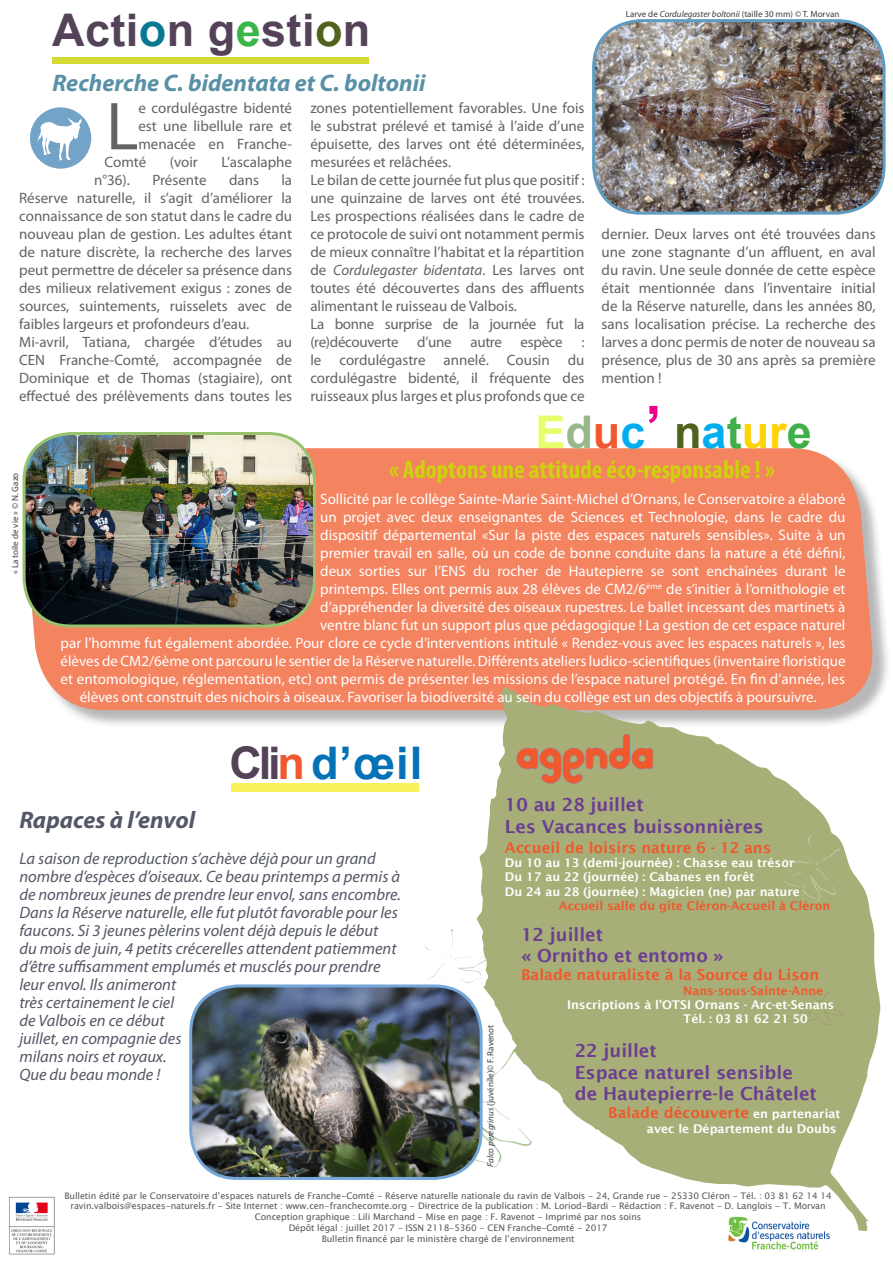
<style>
.page{position:relative;width:893px;height:1263px;background:#fff}
.page>*{position:absolute;margin:0;border:0;box-sizing:border-box;transform-origin:0 0}
.t1{font:68.4px "Myriad Pro";color:#636366}
.t2{font:700 45px "Arial";letter-spacing:.01em;color:#534258}
.t3{font:700 45px "Arial";color:#00aeef}
.t4{font:700 45px "Arial";letter-spacing:-.07em;color:#0571b7}
.t5{font:42px "pooplatter";letter-spacing:-.02em;color:#ef592d}
.t6{font:700 condensed 25.5px "Myriad Pro";color:#cdd20b}
.t7{font:italic 700 24px "Myriad Pro";color:#5891a7}
.t8{font:italic 700 24px "Myriad Pro";color:#545765}
.t9{font:600 18px "Lucida Sans";color:#6c3e92}
.t10{font:italic 16.5px/18px "Myriad Pro";color:#545765}
.t11{font:15px/18px "Myriad Pro";color:#636366;text-align:justify}
.t12{font:15px/18px "Myriad Pro";color:#fff;text-align:right}
.t13{font:600 15px "Lucida Sans";color:#ef592d}
.t14{font:600 12px "Lucida Sans";color:#fff}
.t15{font:600 12px "Lucida Sans";color:#ef592d}
.t16{font:9px "Lucida Sans Unicode";letter-spacing:-.01em;color:#57585a}
.t17{font:9px "Myriad Pro";color:#3e3e3f}
.s1{color:#097892}
.s2{color:#3ab54a}
.s3{color:#4f631d}
.s4{font-style:italic}
.s5{color:#e4ff6a}
.s6{color:#98b78a}
.s7{color:#ef592d}
.s8{font-size:58.5px;color:#ed028c}
.s9{color:#40ae49}
.s10{color:#fed304}
.s11{color:#534258}
.s12{font-size:12px;color:#fff}
</style>
<div class="page">
<div style="left:26px;top:450px;width:865px;height:279px;background:#231f20;opacity:.32"></div>
<div style="left:22px;top:448px;width:855px;height:262px;background:#f4835f"></div>
<svg style="left:477px;top:686px;width:404px;height:545px;fill:#a7ae77"></svg>
<svg style="left:516px;top:733px;width:138px;height:51px;background:#a1ac7e"></svg>
<div style="left:52px;top:57px;width:316px;height:6px;background:#d5d935"></div>
<div style="left:231px;top:783px;width:188px;height:8px;background:#f9f159"></div>
<svg style="left:795px;top:990px;width:48px;height:35px;background:#a5ac76"></svg>
<img style="left:9px;top:1197px;width:46px;height:57px">
<img style="left:24px;top:433px;width:290px;height:193px">
<div style="left:23px;top:432px;width:293px;height:195px;border:3px solid #98c36e;border-radius:47px"></div>
<img style="left:725px;top:1214px;width:108px;height:36px">
<img style="left:594px;top:21px;width:289px;height:192px">
<div style="left:592px;top:19px;width:293px;height:196px;border:3px solid #5f9cc2;border-radius:47px"></div>
<div style="left:30px;top:107px;width:61px;height:62px;background:#73a4c8;border-radius:50%"></div>
<svg style="left:38px;top:118px;width:44px;height:42px"></svg>
<img style="left:191px;top:986px;width:290px;height:192px">
<div style="left:189px;top:984px;width:294px;height:196px;border:3px solid #75a8d9;border-radius:47px"></div>
<p class="t2" style="left:52px;top:0;width:320px">Acti<span class="s1">o</span>n g<span class="s2">e</span>sti<span class="s3">o</span>n</p>
<p class="t7" style="left:53px;top:68px;width:374px">Recherche C. bidentata et C. boltonii</p>
<p class="t17" style="left:626px;top:8px;width:215px">Larve de <span class="s4">Cordulegaster boltonii</span> (taille 30 mm) © T. Morvan</p>
<p class="t1" style="left:106px;top:84px;width:34px">L</p>
<p class="t11" style="left:138px;top:99px;width:155px">e cordulégastre bidenté</p>
<p class="t11" style="left:138px;top:117px;width:155px">est une libellule rare et</p>
<p class="t11" style="left:138px;top:135px;width:155px">menacée en Franche-</p>
<p class="t11" style="left:105px;top:153px;width:43px">Comté</p>
<p class="t11" style="left:170px;top:153px;width:29px">(voir</p>
<p class="t11" style="left:221px;top:153px;width:72px">L’ascalaphe</p>
<p class="t11" style="left:94px;top:171px;width:37px">n°36).</p>
<p class="t11" style="left:152px;top:171px;width:56px">Présente</p>
<p class="t11" style="left:229px;top:171px;width:31px">dans</p>
<p class="t11" style="left:19px;top:171px;width:275px;text-indent:262px">la Réserve naturelle, il s’agit d’améliorer la connaissance de son statut dans le cadre du nouveau plan de gestion. Les adultes étant de nature discrète, la recherche des larves peut permettre de déceler sa présence dans des milieux relativement exigus : zones de sources, suintements, ruisselets avec de faibles largeurs et profondeurs d’eau.</p>
<p class="t11" style="left:19px;top:333px;width:275px">Mi-avril, Tatiana, chargée d’études au CEN Franche-Comté, accompagnée de Dominique et de Thomas (stagiaire), ont effectué des prélèvements dans toutes les</p>
<p class="t11" style="left:310px;top:99px;width:276px">zones potentiellement favorables. Une fois le substrat prélevé et tamisé à l’aide d’une épuisette, des larves ont été déterminées, mesurées et relâchées.</p>
<p class="t11" style="left:310px;top:171px;width:276px">Le bilan de cette journée fut plus que positif : une quinzaine de larves ont été trouvées.<br>Les prospections réalisées dans le cadre de ce protocole de suivi ont notamment permis de mieux connaître l’habitat et la répartition de <span class="s4">Cordulegaster bidentata</span>. Les larves ont toutes été découvertes dans des affluents alimentant le ruisseau de Valbois.</p>
<p class="t11" style="left:310px;top:315px;width:276px">La bonne surprise de la journée fut la (re)découverte d’une autre espèce : le cordulégastre annelé. Cousin du cordulégastre bidenté, il fréquente des ruisseaux plus larges et plus profonds que ce</p>
<p class="t11" style="left:601px;top:224px;width:276px">dernier. Deux larves ont été trouvées dans une zone stagnante d’un affluent, en aval du ravin. Une seule donnée de cette espèce était mentionnée dans l’inventaire initial de la Réserve naturelle, dans les années 80, sans localisation précise. La recherche des larves a donc permis de noter de nouveau sa présence, plus de 30 ans après sa première mention !</p>
<p class="t3" style="left:535px;top:402px;width:278px"><span class="s5">E</span><span class="s6">d</span><span class="s7">u</span>c<span class="s8">’</span> <span class="s3">n</span>a<span class="s9">t</span><span class="s10">ur</span><span class="s9">e</span></p>
<p class="t17" style="left:10px;top:574px;width:103px;rotate:-90deg">« La toile de vie » © N. Gazo</p>
<p class="t6" style="left:389px;top:453px;width:387px">« Adoptons une attitude éco-responsable ! »</p>
<p class="t12" style="left:61px;top:490px;width:786px">Sollicité par le collège Sainte-Marie Saint-Michel d’Ornans, le Conservatoire a élaboré<br>un projet avec deux enseignantes de Sciences et Technologie, dans le cadre du<br>dispositif départemental «Sur la piste des espaces naturels sensibles». Suite à un<br>premier travail en salle, où un code de bonne conduite dans la nature a été défini,<br>deux sorties sur l’ENS du rocher de Hautepierre se sont enchaînées durant le<br>printemps. Elles ont permis aux 28 élèves de CM2/6<sup>ème</sup> de s’initier à l’ornithologie et<br>d’appréhender la diversité des oiseaux rupestres. Le ballet incessant des martinets à<br>ventre blanc fut un support plus que pédagogique ! La gestion de cet espace naturel<br>par l’homme fut également abordée. Pour clore ce cycle d’interventions intitulé « Rendez-vous avec les espaces naturels », les élèves de CM2/6ème ont parcouru le sentier de la Réserve naturelle. Différents ateliers ludico-scientifiques (inventaire floristique et entomologique, réglementation, etc) ont permis de présenter les missions de l’espace naturel protégé. En fin d’année, les</p>
<p class="t12" style="left:80px;top:688px;width:738px">élèves ont construit des nichoirs à oiseaux. Favoriser la biodiversité au sein du collège est un des objectifs à poursuivre.</p>
<p class="t4" style="left:229px;top:734px;width:194px"><span class="s11">Cli</span><span class="s7">n</span> d’œil</p>
<p class="t5" style="left:516px;top:734px;width:140px">Agenda</p>
<p class="t8" style="left:19px;top:805px;width:177px">Rapaces à l’envol</p>
<p class="t10" style="left:19px;top:849px;width:383px">La saison de reproduction s’achève déjà pour un grand nombre d’espèces d’oiseaux. Ce beau printemps a permis à de nombreux jeunes de prendre leur envol, sans encombre.<br>Dans la Réserve naturelle, elle fut plutôt favorable pour les faucons. Si 3 jeunes pèlerins volent déjà depuis le début<br>du mois de juin, 4 petits crécerelles attendent patiemment d’être suffisamment emplumés et musclés pour prendre leur envol. Ils animeront<br>très certainement le ciel<br>de Valbois en ce début<br>juillet, en compagnie des<br>milans noirs et royaux.<br>Que du beau monde !</p>
<p class="t17" style="left:485px;top:1167px;width:144px;rotate:-90deg"><span class="s4">Falco peregrinus</span> (juvénile)© F. Ravenot</p>
<p class="t9" style="left:505px;top:794px;width:140px">10 au 28 juillet</p>
<p class="t9" style="left:505px;top:816px;width:260px">Les Vacances buissonnières</p>
<p class="t13" style="left:505px;top:839px;width:268px">Accueil de loisirs nature 6 - 12 ans</p>
<p class="t14" style="left:505px;top:856px;width:291px">Du 10 au 13 (demi-journée) : Chasse eau trésor</p>
<p class="t14" style="left:505px;top:870px;width:251px">Du 17 au 22 (journée) : Cabanes en forêt</p>
<p class="t14" style="left:505px;top:885px;width:296px">Du 24 au 28 (journée) : Magicien (ne) par nature</p>
<p class="t15" style="left:559px;top:899px;width:273px">Accueil salle du gîte Cléron-Accueil à Cléron</p>
<p class="t9" style="left:521px;top:924px;width:83px">12 juillet</p>
<p class="t9" style="left:521px;top:945px;width:204px">« Ornitho et entomo »</p>
<p class="t13" style="left:521px;top:966px;width:300px">Balade naturaliste à la Source du Lison</p>
<p class="t15" style="left:683px;top:983px;width:142px">Nans-sous-Sainte-Anne</p>
<p class="t14" style="left:567px;top:998px;width:269px">Inscriptions à l’OTSI Ornans - Arc-et-Senans</p>
<p class="t14" style="left:683px;top:1012px;width:126px">Tél. : 03 81 62 21 50</p>
<p class="t9" style="left:575px;top:1040px;width:83px">22 juillet</p>
<p class="t9" style="left:575px;top:1062px;width:220px">Espace naturel sensible</p>
<p class="t9" style="left:575px;top:1083px;width:244px">de Hautepierre-le Châtelet</p>
<p class="t13" style="left:608px;top:1104px;width:234px">Balade découverte <span class="s12">en partenariat</span></p>
<p class="t14" style="left:647px;top:1121px;width:191px">avec le Département du Doubs</p>
<p class="t16" style="left:64px;top:1188px;width:769px">Bulletin édité par le Conservatoire d’espaces naturels de Franche-Comté - Réserve naturelle nationale du ravin de Valbois - 24, Grande rue - 25330 Cléron - Tél. : 03 81 62 14 14</p>
<p class="t16" style="left:70px;top:1199px;width:757px">ravin.valbois@espaces-naturels.fr - Site Internet : www.cen-franchecomte.org - Directrice de la publication : M. Loriod-Bardi - Rédaction : F. Ravenot - D. Langlois - T. Morvan</p>
<p class="t16" style="left:255px;top:1210px;width:388px">Conception graphique : Lili Marchand - Mise en page : F. Ravenot - Imprimé par nos soins</p>
<p class="t16" style="left:289px;top:1221px;width:320px">Dépôt légal : juillet 2017 - ISSN 2118-5360 - CEN Franche-Comté - 2017</p>
<p class="t16" style="left:322px;top:1231px;width:254px">Bulletin financé par le ministère chargé de l’environnement</p>
</div>
